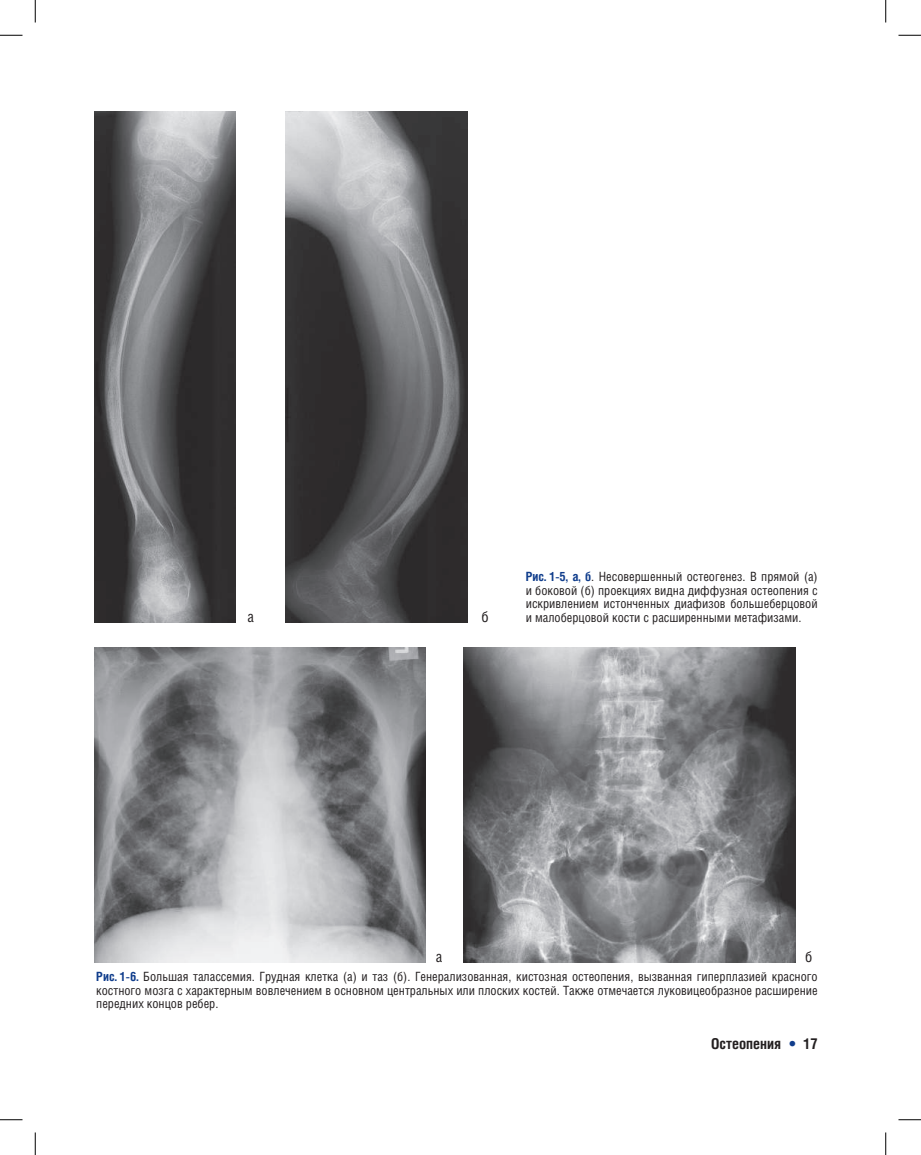
<style>
.page{position:relative;width:921px;height:1155px;background:#fff}
.page>*{position:absolute;margin:0;border:0;box-sizing:border-box;transform-origin:0 0}
.t1{font:700 15px "Helios Cond";color:#231f20}
.t2{font:15px "Helios Cond";color:#231f20}
.t3{font:12.75px/13.5px "Helios Cond";color:#231f20;text-align:justify}
.s1{font-weight:700;color:#103d8c}
.s2{color:#103d8c}
</style>
<div class="page">
<img style="left:95px;top:112px;width:140px;height:510px">
<img style="left:286px;top:112px;width:181px;height:510px">
<img style="left:95px;top:647px;width:330px;height:315px">
<img style="left:463px;top:647px;width:332px;height:315px">
<svg style="left:0;top:35px;width:22px;height:1px"></svg>
<svg style="left:898px;top:35px;width:23px;height:1px"></svg>
<svg style="left:0;top:1119px;width:22px;height:1px"></svg>
<svg style="left:898px;top:1119px;width:23px;height:1px"></svg>
<svg style="left:35px;top:0;width:1px;height:22px"></svg>
<svg style="left:35px;top:1132px;width:1px;height:23px"></svg>
<svg style="left:885px;top:0;width:1px;height:22px"></svg>
<svg style="left:885px;top:1132px;width:1px;height:23px"></svg>
<p class="t3" style="left:526px;top:571px;width:293px"><span class="s1">Рис. 1-5, а, б</span>. Несовершенный остеогенез. В прямой (а) и боковой (б) проекциях видна диффузная остеопения с искривлением истонченных диафизов большеберцовой</p>
<p class="t2" style="left:248px;top:611px;width:8px">а</p>
<p class="t2" style="left:482px;top:611px;width:9px">б</p>
<p class="t3" style="left:526px;top:611px;width:277px">и малоберцовой кости с расширенными метафизами.</p>
<p class="t2" style="left:436px;top:951px;width:8px">а</p>
<p class="t2" style="left:805px;top:951px;width:9px">б</p>
<p class="t3" style="left:96px;top:971px;width:723px"><span class="s1">Рис. 1-6.</span> Большая талассемия. Грудная клетка (а) и таз (б). Генерализованная, кистозная остеопения, вызванная гиперплазией красного костного мозга с характерным вовлечением в основном центральных или плоских костей. Также отмечается луковицеобразное расширение передних концов ребер.</p>
<p class="t1" style="left:711px;top:1038px;width:108px">Остеопения <span class="s2">•</span> 17</p>
</div>
